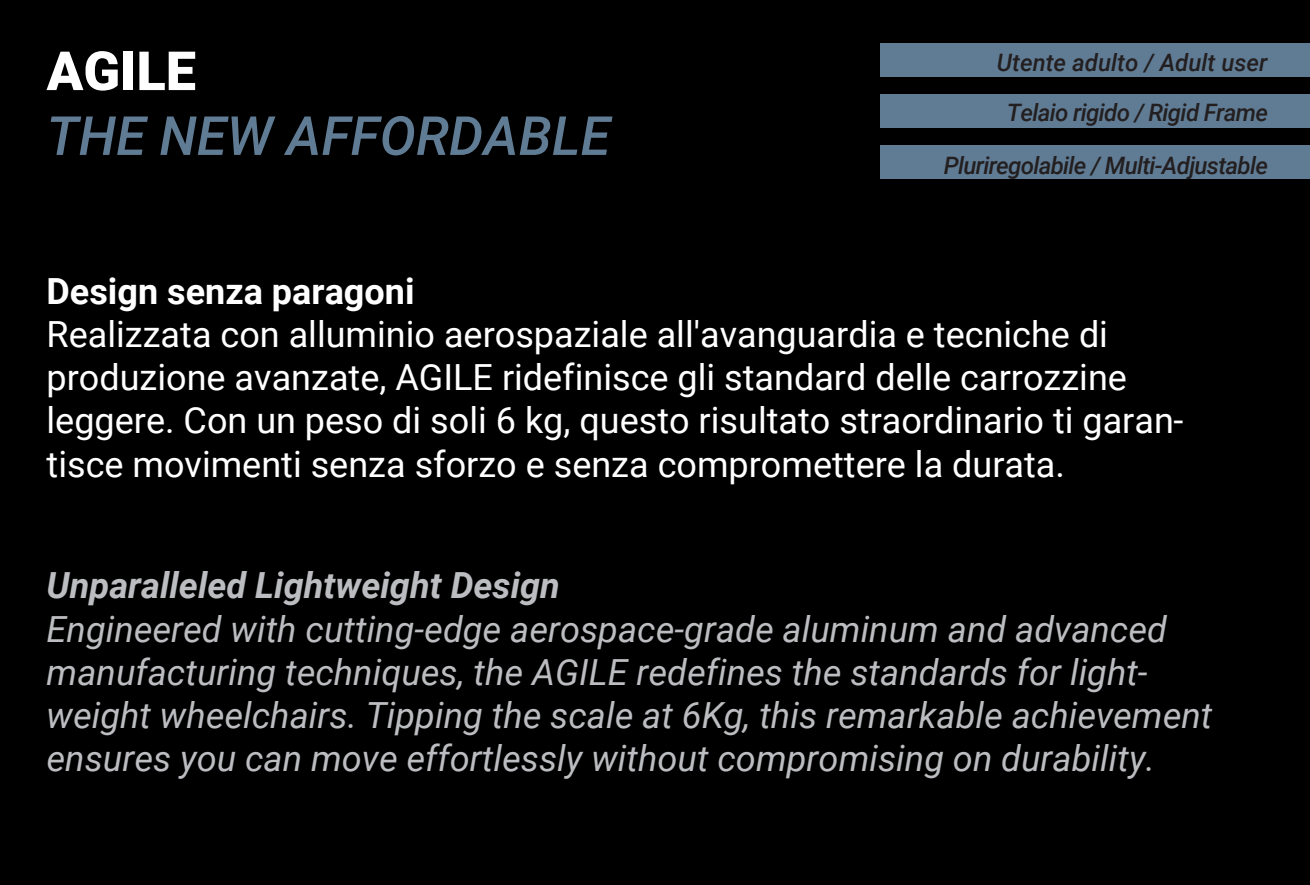
<style>
.page{position:relative;width:1310px;height:885px;background:#fff}
.page>*{position:absolute;margin:0;border:0;box-sizing:border-box;transform-origin:0 0}
.t1{font:italic 500 54px "Roboto";color:#607c94}
.t2{font:900 54px "Roboto";color:#fff}
.t3{font:italic 36px/43.2px "Roboto";color:#bcbdc0}
.t4{font:36px/43.2px "Roboto";color:#fff}
.t5{font:italic 700 36px "Roboto";color:#bcbdc0}
.t6{font:700 36px "Roboto";color:#fff}
.t7{font:italic 500 24px "Roboto";letter-spacing:-.03em;color:#231f20}
.t8{font:italic 500 24px "Roboto";color:#231f20}
</style>
<div class="page">
<div style="left:0;top:0;width:1310px;height:884px;background:#000001"></div>
<div style="left:880px;top:43px;width:430px;height:34px;background:#607c94"></div>
<div style="left:880px;top:94px;width:430px;height:34px;background:#607c94"></div>
<div style="left:880px;top:145px;width:430px;height:34px;background:#607c94"></div>
<h1 class="t2" style="left:47px;top:33px;width:151px">AGILE</h1>
<h1 class="t1" style="left:47px;top:98px;width:565px">THE NEW AFFORDABLE</h1>
<p class="t8" style="left:997px;top:46px;width:272px">Utente adulto / Adult user</p>
<p class="t7" style="left:1007px;top:96px;width:263px">Telaio rigido / Rigid Frame</p>
<p class="t7" style="left:944px;top:148px;width:326px">Pluriregolabile / Multi-Adjustable</p>
<p class="t6" style="left:47px;top:265px;width:369px">Design senza paragoni</p>
<p class="t4" style="left:47px;top:311px;width:1138px">Realizzata con alluminio aerospaziale all'avanguardia e tecniche di produzione avanzate, AGILE ridefinisce gli standard delle carrozzine leggere. Con un peso di soli 6 kg, questo risultato straordinario ti garan&shy;tisce movimenti senza sforzo e senza compromettere la durata.</p>
<p class="t5" style="left:47px;top:560px;width:515px">Unparalleled Lightweight Design</p>
<p class="t3" style="left:47px;top:605px;width:1167px">Engineered with cutting-edge aerospace-grade aluminum and advanced manufacturing techniques, the AGILE redefines the standards for light&shy;weight wheelchairs. Tipping the scale at 6Kg, this remarkable achievement ensures you can move effortlessly without compromising on durability.</p>
</div>
